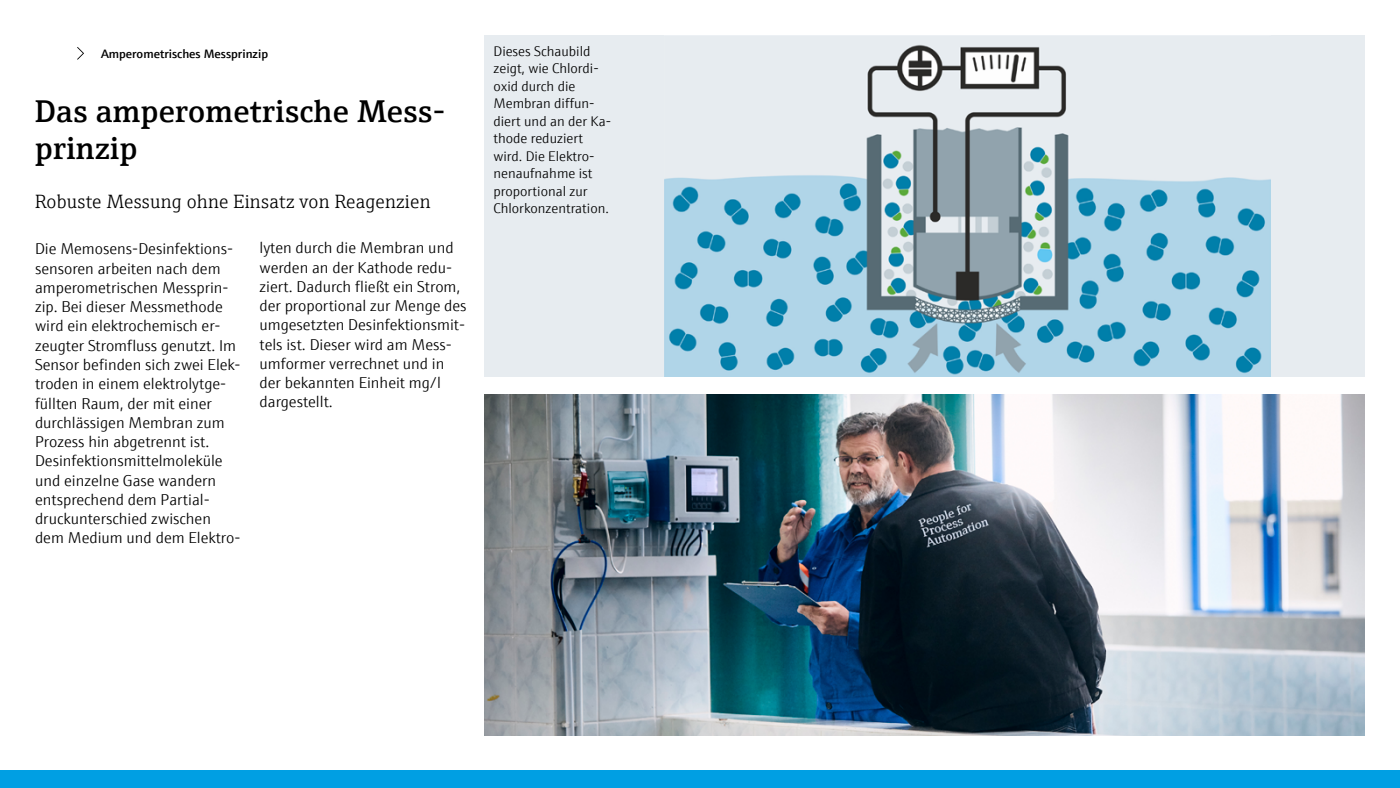
<style>
.page{position:relative;width:1400px;height:788px;background:#fff}
.page>*{position:absolute;margin:0;border:0;box-sizing:border-box;transform-origin:0 0}
.t1{font:600 31.5px/37.8px "E+H Serif";letter-spacing:.01em;color:#000}
.t2{font:300 19.25px "E+H Serif";letter-spacing:.01em;color:#000}
.t3{font:300 15.75px/19.2px "E+H Sans";color:#000}
.t4{font:300 14px/17.5px "E+H Sans";color:#000}
.t5{font:600 12.25px "E+H Sans";color:#000}
</style>
<div class="page">
<div style="left:484px;top:35px;width:881px;height:341px;background:#e7ecf0"></div>
<img style="left:665px;top:45px;width:605px;height:331px">
<img style="left:484px;top:394px;width:881px;height:341px">
<svg style="left:77px;top:47px;width:7px;height:13px"></svg>
<div style="left:0;top:770px;width:1400px;height:18px;background:#009fe3"></div>
<p class="t5" style="left:101px;top:44px;width:169px">Amperometrisches Messprinzip</p>
<h1 class="t1" style="left:35px;top:89px;width:412px">Das amperometrische Mess&shy;prinzip</h1>
<p class="t2" style="left:35px;top:187px;width:397px">Robuste Messung ohne Einsatz von Reagenzien</p>
<p class="t3" style="left:35px;top:238px;width:207px">Die Memosens-Desinfektions&shy;sensoren arbeiten nach dem amperometrischen Messprin&shy;zip. Bei dieser Messmethode wird ein elektrochemisch er&shy;zeugter Stromfluss genutzt. Im<br>Sensor befinden sich zwei Elek&shy;troden in einem elektrolytge&shy;füllten Raum, der mit einer durchlässigen Membran zum<br>Prozess hin abgetrennt ist.<br>Desinfektionsmittelmoleküle und einzelne Gase wandern entsprechend dem Partial&shy;druckunterschied zwischen dem Medium und dem Elektro-</p>
<p class="t3" style="left:260px;top:237px;width:209px">lyten durch die Membran und werden an der Kathode redu&shy;ziert. Dadurch fließt ein Strom, der proportional zur Menge des umgesetzten Desinfektionsmit&shy;tels ist. Dieser wird am Mess&shy;umformer verrechnet und in der bekannten Einheit mg/l dargestellt.</p>
<p class="t4" style="left:494px;top:41px;width:119px">Dieses Schaubild zeigt, wie Chlordi&shy;oxid durch die<br>Membran diffun&shy;diert und an der Ka&shy;thode reduziert wird. Die Elektro&shy;nenaufnahme ist proportional zur<br>Chlorkonzentration.</p>
</div>
